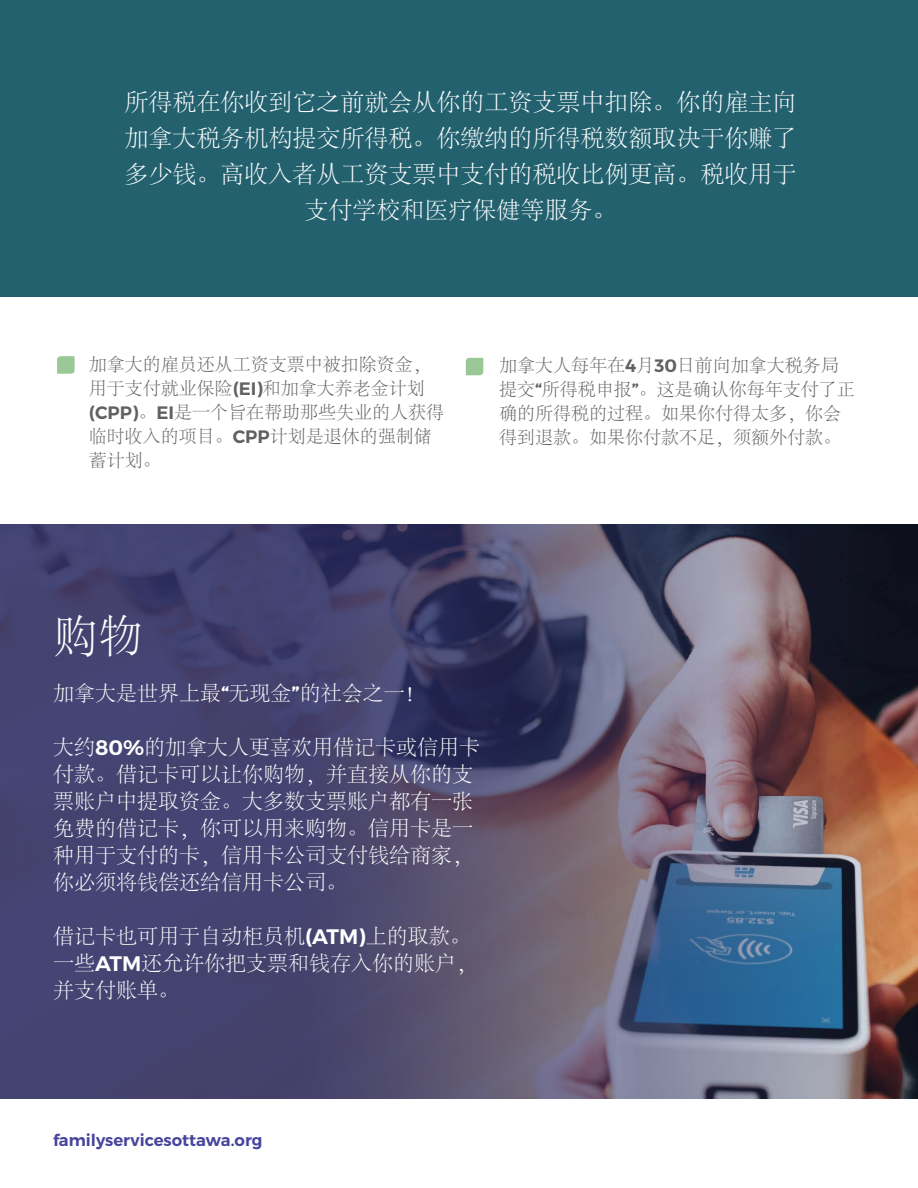
<style>
.page{position:relative;width:918px;height:1188px;background:#fff}
.page>*{position:absolute;margin:0;border:0;box-sizing:border-box;transform-origin:0 0}
.t1{font:300 45px "Adobe Song Std";color:#fff}
.t2{font:300 24px/36px "Adobe Song Std";color:#fff;text-align:center}
.t3{font:300 21px/27px "Adobe Song Std";color:#fff}
.t4{font:300 18px/24px "Adobe Song Std";color:#606161}
.t5{font:600 16.5px "Montserrat";color:#46449c}
.s1{font-family:"Montserrat";font-weight:600}
</style>
<div class="page">
<svg style="left:0;top:525px;width:918px;height:574px;background:#54506f"></svg>
<div style="left:0;top:0;width:918px;height:296px;background:#23616f"></div>
<svg style="left:466px;top:358px;width:17px;height:17px"></svg>
<svg style="left:57px;top:356px;width:18px;height:18px"></svg>
<p class="t2" style="left:125px;top:85px;width:673px">所得税在你收到它之前就会从你的工资支票中扣除。你的雇主向加拿大税务机构提交所得税。你缴纳的所得税数额取决于你赚了多少钱。高收入者从工资支票中支付的税收比例更高。税收用于支付学校和医疗保健等服务。</p>
<p class="t4" style="left:89px;top:353px;width:357px">加拿大的雇员还从工资支票中被扣除资金，用于支付就业保险<span class="s1">(EI)</span>和加拿大养老金计划<span class="s1">(CPP)</span>。<span class="s1">EI</span>是一个旨在帮助那些失业的人获得临时收入的项目。<span class="s1">CPP</span>计划是退休的强制储蓄计划。</p>
<p class="t4" style="left:499px;top:354px;width:357px">加拿大人每年在<span class="s1">4</span>月<span class="s1">30</span>日前向加拿大税务局提交<span class="s1">“</span>所得税申报<span class="s1">”</span>。这是确认你每年支付了正确的所得税的过程。如果你付得太多，你会得到退款。如果你付款不足，须额外付款。</p>
<h1 class="t1" style="left:53px;top:612px;width:92px">购物</h1>
<p class="t3" style="left:53px;top:681px;width:374px">加拿大是世界上最<span class="s1">“</span>无现金<span class="s1">”</span>的社会之一！</p>
<p class="t3" style="left:53px;top:735px;width:429px">大约<span class="s1">80%</span>的加拿大人更喜欢用借记卡或信用卡付款。借记卡可以让你购物，并直接从你的支票账户中提取资金。大多数支票账户都有一张免费的借记卡，你可以用来购物。信用卡是一种用于支付的卡，信用卡公司支付钱给商家，你必须将钱偿还给信用卡公司。</p>
<p class="t3" style="left:53px;top:924px;width:426px">借记卡也可用于自动柜员机<span class="s1">(ATM)</span>上的取款。一些<span class="s1">ATM</span>还允许你把支票和钱存入你的账户，并支付账单。</p>
<p class="t5" style="left:53px;top:1130px;width:211px">familyservicesottawa.org</p>
</div>
